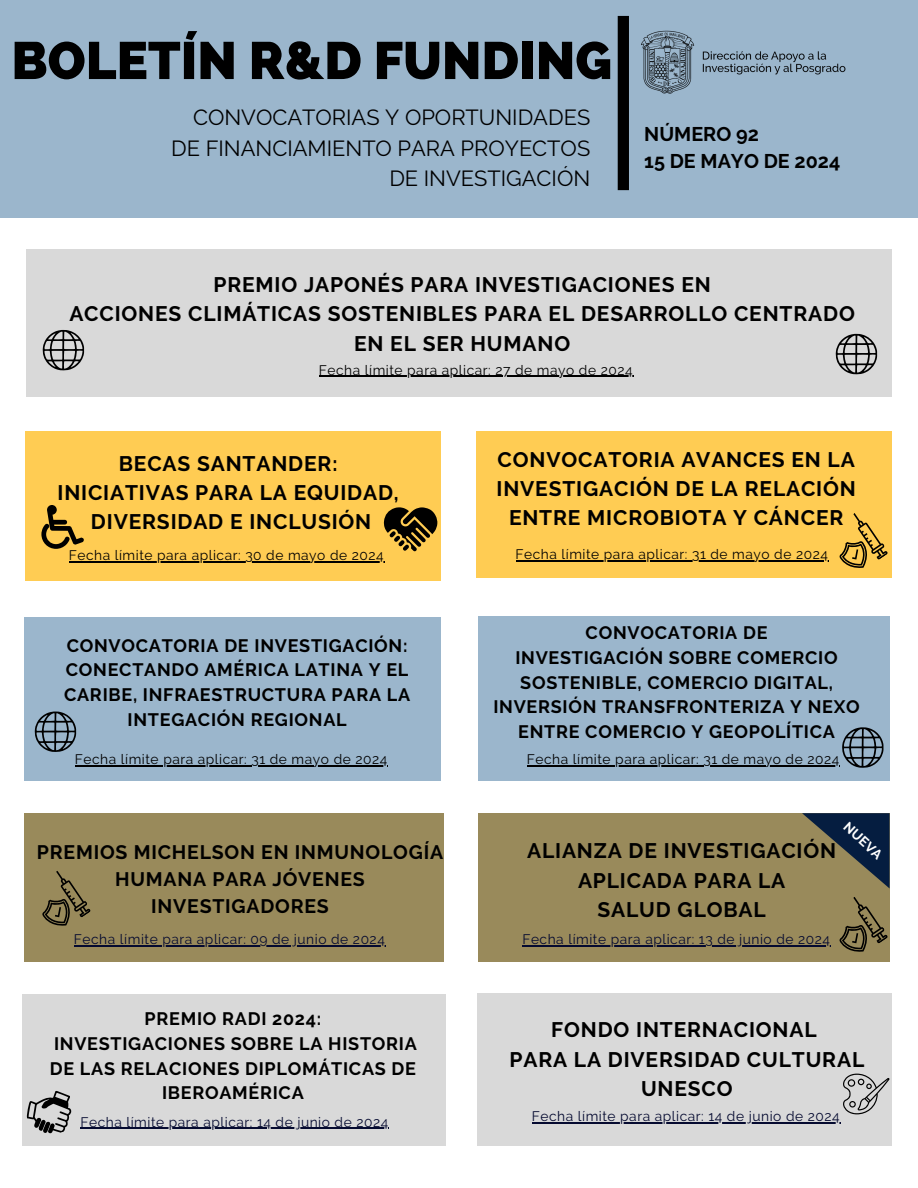
<style>
.page{position:relative;width:918px;height:1188px;background:#fff}
.page>*{position:absolute;margin:0;border:0;box-sizing:border-box;transform-origin:0 0}
.t1{font:800 52.5px "Raleway";color:#000}
.t2{font:21.9px/30.2px "Raleway";color:#000;text-align:right}
.t3{font:700 21px/29.2px "Raleway";letter-spacing:.04em;color:#000;text-align:center}
.t4{font:700 19.8px/27.6px "Raleway";color:#000}
.t5{font:700 19.5px/27px "Raleway";letter-spacing:.04em;color:#000;text-align:center}
.t6{font:700 18px/24.8px "Raleway";letter-spacing:.04em;color:#000;text-align:center}
.t7{font:13.8px "Raleway";letter-spacing:.04em;color:#000}
.t8{font:13.8px "Raleway";letter-spacing:.04em;color:#050a30}
.t9{font:700 13.5px "Raleway";color:#fff}
</style>
<div class="page">
<div style="left:0;top:0;width:918px;height:218px;background:#9bb6cc"></div>
<div style="left:618px;top:16px;width:11px;height:174px;background:#000"></div>
<img style="left:641px;top:30px;width:205px;height:64px">
<div style="left:476px;top:432px;width:415px;height:146px;background:#ffcc53"></div>
<svg style="left:823px;top:513px;width:65px;height:55px"></svg>
<div style="left:26px;top:249px;width:865px;height:148px;background:#d9d9d9"></div>
<svg style="left:836px;top:334px;width:41px;height:40px"></svg>
<div style="left:25px;top:432px;width:416px;height:149px;background:#ffcc53"></div>
<div style="left:478px;top:616px;width:412px;height:165px;background:#9bb6cc"></div>
<div style="left:478px;top:813px;width:411px;height:149px;background:#998a5b"></div>
<svg style="left:842px;top:727px;width:42px;height:41px"></svg>
<div style="left:25px;top:617px;width:416px;height:164px;background:#9bb6cc"></div>
<hr style="left:75px;top:765px;width:313px;height:1px;background:#000">
<svg style="left:35px;top:712px;width:41px;height:40px"></svg>
<svg style="left:41px;top:505px;width:43px;height:44px"></svg>
<svg style="left:384px;top:507px;width:53px;height:44px"></svg>
<hr style="left:516px;top:561px;width:313px;height:1px;background:#000">
<hr style="left:319px;top:376px;width:314px;height:1px;background:#000">
<hr style="left:69px;top:562px;width:315px;height:1px;background:#000">
<hr style="left:527px;top:765px;width:313px;height:1px;background:#000">
<div style="left:25px;top:813px;width:419px;height:149px;background:#998a5b"></div>
<svg style="left:42px;top:871px;width:49px;height:55px"></svg>
<hr style="left:74px;top:945px;width:311px;height:1px;background:#050a30">
<hr style="left:522px;top:945px;width:309px;height:1px;background:#050a30">
<div style="left:23px;top:994px;width:423px;height:152px;background:#d9d9d9"></div>
<svg style="left:22px;top:1087px;width:59px;height:55px"></svg>
<hr style="left:80px;top:1128px;width:309px;height:1px;background:#050a30">
<div style="left:477px;top:993px;width:414px;height:153px;background:#d9d9d9"></div>
<svg style="left:843px;top:1074px;width:47px;height:40px"></svg>
<hr style="left:532px;top:1122px;width:308px;height:1px;background:#050a30">
<svg style="left:802px;top:813px;width:88px;height:149px"></svg>
<svg style="left:43px;top:330px;width:41px;height:40px"></svg>
<h2 class="t1" style="left:11px;top:30px;width:602px">BOLETÍN R&amp;D FUNDING</h2>
<h2 class="t2" style="left:171px;top:103px;width:421px">CONVOCATORIAS Y OPORTUNIDADES<br>DE FINANCIAMIENTO PARA PROYECTOS<br>DE INVESTIGACIÓN</h2>
<p class="t4" style="left:644px;top:120px;width:198px">NÚMERO 92<br>15 DE MAYO DE 2024</p>
<p class="t3" style="left:69px;top:270px;width:787px">PREMIO JAPONÉS PARA INVESTIGACIONES EN<br>ACCIONES CLIMÁTICAS SOSTENIBLES PARA EL DESARROLLO CENTRADO<br>EN EL SER HUMANO</p>
<p class="t7" style="left:319px;top:362px;width:315px">Fecha límite para aplicar: 27 de mayo de 2024</p>
<h2 class="t3" style="left:58px;top:448px;width:343px">BECAS SANTANDER:<br>INICIATIVAS PARA LA EQUIDAD,<br>DIVERSIDAD E INCLUSIÓN</h2>
<h2 class="t7" style="left:69px;top:547px;width:316px">Fecha límite para aplicar: 30 de mayo de 2024</h2>
<p class="t6" style="left:64px;top:633px;width:348px">CONVOCATORIA DE INVESTIGACIÓN:<br>CONECTANDO AMÉRICA LATINA Y EL<br>CARIBE, INFRAESTRUCTURA PARA LA<br>INTEGACIÓN REGIONAL</p>
<p class="t7" style="left:75px;top:751px;width:314px">Fecha límite para aplicar: 31 de mayo de 2024</p>
<p class="t5" style="left:37px;top:838px;width:408px">PREMIOS MICHELSON EN INMUNOLOGÍA<br>HUMANA PARA JÓVENES<br>INVESTIGADORES</p>
<p class="t8" style="left:74px;top:931px;width:312px">Fecha límite para aplicar: 09 de junio de 2024</p>
<p class="t6" style="left:50px;top:1006px;width:369px">PREMIO RADI 2024:<br>INVESTIGACIONES SOBRE LA HISTORIA<br>DE LAS RELACIONES DIPLOMÁTICAS DE<br>IBEROAMÉRICA</p>
<h4 class="t8" style="left:80px;top:1114px;width:309px">Fecha límite para aplicar: 14 de junio de 2024</h4>
<h3 class="t3" style="left:497px;top:445px;width:361px">CONVOCATORIA AVANCES EN LA<br>INVESTIGACIÓN DE LA RELACIÓN<br>ENTRE MICROBIOTA Y CÁNCER</h3>
<p class="t7" style="left:516px;top:546px;width:314px">Fecha límite para aplicar: 31 de mayo de 2024</p>
<p class="t6" style="left:493px;top:620px;width:368px">CONVOCATORIA DE<br>INVESTIGACIÓN SOBRE COMERCIO<br>SOSTENIBLE, COMERCIO DIGITAL,<br>INVERSIÓN TRANSFRONTERIZA Y NEXO<br>ENTRE COMERCIO Y GEOPOLÍTICA</p>
<p class="t7" style="left:527px;top:751px;width:314px">Fecha límite para aplicar: 31 de mayo de 2024</p>
<h4 class="t3" style="left:527px;top:836px;width:311px">ALIANZA DE INVESTIGACIÓN<br>APLICADA PARA LA<br>SALUD GLOBAL</h4>
<p class="t8" style="left:522px;top:931px;width:309px">Fecha límite para aplicar: 13 de junio de 2024</p>
<p class="t9" style="left:851px;top:819px;width:48px;rotate:42deg">NUEVA</p>
<h4 class="t3" style="left:509px;top:1015px;width:356px">FONDO INTERNACIONAL<br>PARA LA DIVERSIDAD CULTURAL<br>UNESCO</h4>
<p class="t8" style="left:532px;top:1108px;width:309px">Fecha límite para aplicar: 14 de junio de 2024</p>
</div>
